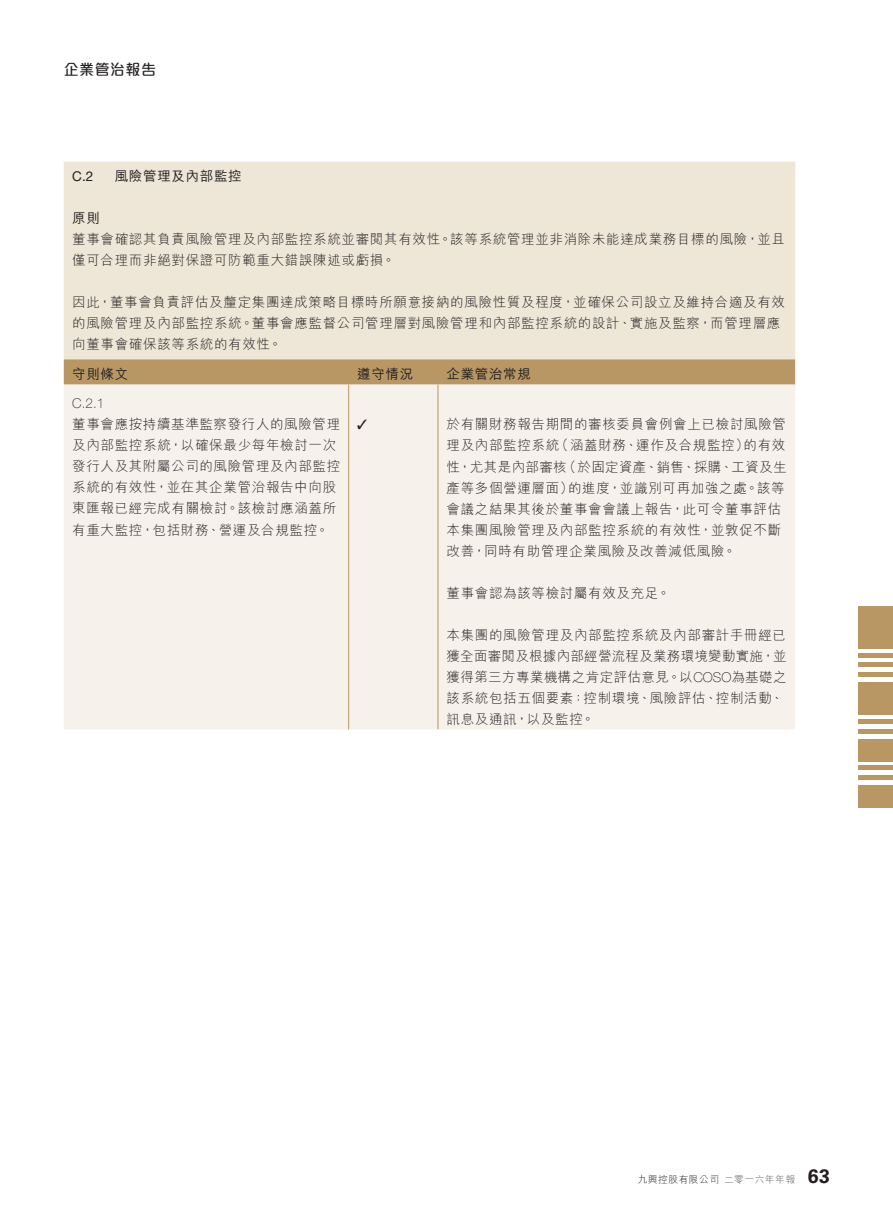
<style>
.page{position:relative;width:893px;height:1212px;background:#fff}
.page>*{position:absolute;margin:0;border:0;box-sizing:border-box;transform-origin:0 0}
.t1{font:15px "M Elle HK Medium B5 pc H";letter-spacing:.03em;color:#231f20}
.t2{font:13.5px/21px "M Hei HK Light B5 pc H";letter-spacing:.05em;color:#231f20}
.t3{font:13.5px "M Hei HK Medium B5 pc H";letter-spacing:.05em;color:#231f20}
.t4{font:100 13.5px "Helvetica Neue LT Std";color:#231f20}
.t5{font:13.5px "Helvetica Neue LT Std";color:#231f20}
.t6{font:9.75px "M Hei HK Light B5 pc H";letter-spacing:.05em;color:#231f20}
.s1{font-family:"Helvetica Neue LT Std";font-weight:100}
.s2{color:#57585a}
.s3{font-family:"Univers LT Std";font-weight:700;font-size:19.5px}
</style>
<div class="page">
<div style="left:859px;top:606px;width:34px;height:42px;background:#b99764"></div>
<div style="left:859px;top:682px;width:34px;height:32px;background:#b99764"></div>
<div style="left:859px;top:653px;width:34px;height:5px;background:#b99764"></div>
<div style="left:859px;top:662px;width:34px;height:5px;background:#b99764"></div>
<div style="left:859px;top:672px;width:34px;height:5px;background:#b99764"></div>
<div style="left:859px;top:719px;width:34px;height:5px;background:#b99764"></div>
<div style="left:859px;top:729px;width:34px;height:5px;background:#b99764"></div>
<div style="left:859px;top:739px;width:34px;height:22px;background:#b99764"></div>
<div style="left:859px;top:765px;width:34px;height:5px;background:#b99764"></div>
<div style="left:859px;top:775px;width:34px;height:5px;background:#b99764"></div>
<div style="left:859px;top:785px;width:34px;height:23px;background:#b99764"></div>
<div style="left:64px;top:162px;width:731px;height:197px;background:#eee6d7"></div>
<div style="left:64px;top:389px;width:731px;height:340px;background:#f6f2eb"></div>
<svg style="left:64px;top:359px;width:731px;height:30px;background:#c3a67a"></svg>
<hr style="left:348px;top:389px;width:1px;height:340px;background:#b99764">
<hr style="left:438px;top:389px;width:1px;height:340px;background:#b99764">
<svg style="left:358px;top:420px;width:9px;height:10px"></svg>
<p class="t1" style="left:64px;top:64px;width:94px">企業管治報告</p>
<p class="t5" style="left:72px;top:168px;width:23px">C.2</p>
<p class="t3" style="left:115px;top:171px;width:128px">風險管理及內部監控</p>
<p class="t3" style="left:72px;top:213px;width:29px">原則</p>
<p class="t2" style="left:72px;top:230px;width:714px">董事會確認其負責風險管理及內部監控系統並審閱其有效性。該等系統管理並非消除未能達成業務目標的風險，並且僅可合理而非絕對保證可防範重大錯誤陳述或虧損。</p>
<p class="t2" style="left:72px;top:293px;width:714px">因此，董事會負責評估及釐定集團達成策略目標時所願意接納的風險性質及程度，並確保公司設立及維持合適及有效的風險管理及內部監控系統。董事會應監督公司管理層對風險管理和內部監控系統的設計、實施及監察，而管理層應向董事會確保該等系統的有效性。</p>
<p class="t3" style="left:72px;top:368px;width:58px">守則條文</p>
<p class="t3" style="left:357px;top:368px;width:58px">遵守情況</p>
<p class="t3" style="left:446px;top:368px;width:86px">企業管治常規</p>
<p class="t4" style="left:72px;top:399px;width:34px">C.2.1</p>
<p class="t2" style="left:72px;top:416px;width:269px">董事會應按持續基準監察發行人的風險管理及內部監控系統，以確保最少每年檢討一次發行人及其附屬公司的風險管理及內部監控系統的有效性，並在其企業管治報告中向股東匯報已經完成有關檢討。該檢討應涵蓋所有重大監控，包括財務、營運及合規監控。</p>
<p class="t2" style="left:446px;top:416px;width:342px">於有關財務報告期間的審核委員會例會上已檢討風險管理及內部監控系統（涵蓋財務、運作及合規監控）的有效性，尤其是內部審核（於固定資產、銷售、採購、工資及生產等多個營運層面）的進度，並識別可再加強之處。該等會議之結果其後於董事會會議上報告，此可令董事評估本集團風險管理及內部監控系統的有效性，並敦促不斷改善，同時有助管理企業風險及改善減低風險。</p>
<p class="t2" style="left:446px;top:584px;width:225px">董事會認為該等檢討屬有效及充足。</p>
<p class="t2" style="left:446px;top:626px;width:342px">本集團的風險管理及內部監控系統及內部審計手冊經已獲全面審閱及根據內部經營流程及業務環境變動實施，並獲得第三方專業機構之肯定評估意見。以<span class="s1">COSO</span>為基礎之該系統包括五個要素：控制環境、風險評估、控制活動、訊息及通訊，以及監控。</p>
<p class="t6" style="left:638px;top:1176px;width:194px">九興控股有限公司<span class="s2">二零一六年年報</span> <span class="s3">63</span></p>
</div>
